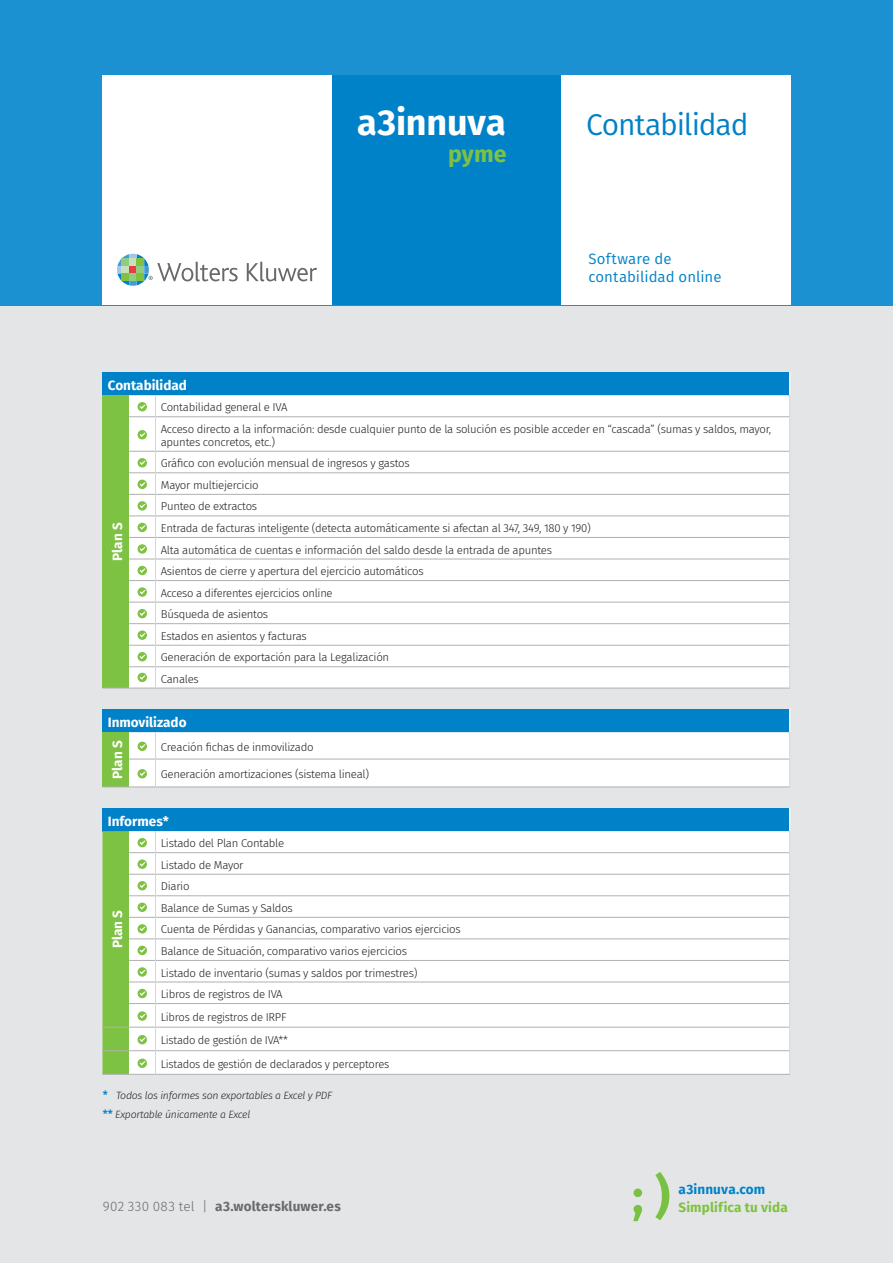
<style>
.page{position:relative;width:893px;height:1263px;background:#fff}
.page>*{position:absolute;margin:0;border:0;box-sizing:border-box;transform-origin:0 0}
.t1{font:700 36px "Fira Sans";letter-spacing:-.005em;color:#fff}
.t2{font:30px "Fira Sans";letter-spacing:-.04em;color:#0081c8}
.t3{font:700 23.25px "Fira Sans";color:#7ec243}
.t4{font:15px/18px "Fira Sans";color:#0082c8}
.t5{font:700 13.5px "Fira Sans";color:#fff}
.t6{font:700 13.5px "Fira Sans";letter-spacing:.01em;color:#6a6b6d}
.t7{font:700 13.5px "Fira Sans";letter-spacing:.01em;color:#7fc241}
.t8{font:700 13.5px "Fira Sans";letter-spacing:.01em;color:#0082c8}
.t9{font:300 11.4px/21.6px "Fira Sans";letter-spacing:-.025em;color:#231f20}
.t10{font:italic 300 10.5px/18.8px "Fira Sans";letter-spacing:-.025em;color:#231f20}
.s1{font-weight:500;font-style:normal;font-size:11.4px;color:#0082c8}
.s2{font-weight:300}
</style>
<div class="page">
<div style="left:0;top:304px;width:893px;height:959px;background:#e4e5e6"></div>
<div style="left:0;top:0;width:893px;height:305px;background:#1b91d1"></div>
<div style="left:102px;top:372px;width:688px;height:23px;background:#0081c8"></div>
<div style="left:102px;top:395px;width:27px;height:293px;background:#7ec243"></div>
<div style="left:129px;top:395px;width:660px;height:292px;background:#fff"></div>
<hr style="left:156px;top:416px;width:633px;height:1px;background:#b0b1b3">
<hr style="left:156px;top:451px;width:633px;height:1px;background:#b0b1b3">
<hr style="left:156px;top:472px;width:633px;height:1px;background:#b0b1b3">
<hr style="left:156px;top:494px;width:633px;height:1px;background:#b0b1b3">
<hr style="left:156px;top:515px;width:633px;height:1px;background:#b0b1b3">
<hr style="left:156px;top:537px;width:633px;height:1px;background:#b0b1b3">
<hr style="left:156px;top:558px;width:633px;height:1px;background:#b0b1b3">
<hr style="left:156px;top:580px;width:633px;height:1px;background:#b0b1b3">
<hr style="left:156px;top:602px;width:633px;height:1px;background:#b0b1b3">
<hr style="left:156px;top:623px;width:633px;height:1px;background:#b0b1b3">
<hr style="left:156px;top:645px;width:633px;height:1px;background:#b0b1b3">
<hr style="left:156px;top:666px;width:633px;height:1px;background:#b0b1b3">
<hr style="left:155px;top:688px;width:635px;height:1px;background:#b0b1b3">
<svg style="left:789px;top:372px;width:1px;height:45px"></svg>
<hr style="left:155px;top:417px;width:1px;height:34px;background:#d5d6d8">
<hr style="left:789px;top:417px;width:1px;height:34px;background:#d5d6d8">
<svg style="left:789px;top:451px;width:1px;height:237px"></svg>
<svg style="left:129px;top:395px;width:27px;height:22px"></svg>
<svg style="left:138px;top:430px;width:9px;height:9px"></svg>
<svg style="left:102px;top:451px;width:54px;height:238px"></svg>
<div style="left:102px;top:808px;width:688px;height:23px;background:#0081c8"></div>
<div style="left:156px;top:831px;width:633px;height:243px;background:#fff"></div>
<hr style="left:156px;top:852px;width:633px;height:1px;background:#b0b1b3">
<hr style="left:156px;top:874px;width:633px;height:1px;background:#b0b1b3">
<hr style="left:156px;top:895px;width:633px;height:1px;background:#b0b1b3">
<hr style="left:156px;top:917px;width:633px;height:1px;background:#b0b1b3">
<hr style="left:156px;top:938px;width:633px;height:1px;background:#b0b1b3">
<hr style="left:156px;top:960px;width:633px;height:1px;background:#b0b1b3">
<hr style="left:156px;top:981px;width:633px;height:1px;background:#b0b1b3">
<hr style="left:156px;top:1003px;width:633px;height:1px;background:#b0b1b3">
<hr style="left:156px;top:1027px;width:633px;height:1px;background:#b0b1b3">
<hr style="left:156px;top:1050px;width:633px;height:1px;background:#b0b1b3">
<hr style="left:155px;top:1074px;width:635px;height:1px;background:#b0b1b3">
<svg style="left:789px;top:808px;width:1px;height:243px"></svg>
<svg style="left:102px;top:831px;width:54px;height:244px;background:#b9dc9a"></svg>
<svg style="left:102px;top:709px;width:688px;height:78px;background:#add6e7"></svg>
<div style="left:332px;top:75px;width:229px;height:230px;background:#0082c8"></div>
<div style="left:561px;top:75px;width:230px;height:230px;background:#fff"></div>
<div style="left:102px;top:75px;width:230px;height:230px;background:#fff"></div>
<svg style="left:117px;top:254px;width:200px;height:32px"></svg>
<svg style="left:633px;top:1188px;width:9px;height:33px"></svg>
<svg style="left:655px;top:1172px;width:14px;height:48px"></svg>
<h1 class="t1" style="left:357px;top:92px;width:150px">a3innuva</h1>
<h2 class="t2" style="left:586px;top:102px;width:164px">Contabilidad</h2>
<p class="t5" style="left:108px;top:374px;width:81px">Contabilidad</p>
<h3 class="t3" style="left:448px;top:135px;width:60px">pyme</h3>
<h3 class="t4" style="left:588px;top:249px;width:135px">Software de contabilidad online</h3>
<p class="t5" style="left:106px;top:561px;width:40px;rotate:-90deg">Plan S</p>
<p class="t9" style="left:161px;top:397px;width:612px">Contabilidad general e IVA<br>Acceso directo a la información: desde cualquier punto de la solución es posible acceder en “cascada” (sumas y saldos, mayor,</p>
<p class="t9" style="left:161px;top:431px;width:432px">apuntes concretos, etc.)<br>Gráfico con evolución mensual de ingresos y gastos<br>Mayor multiejercicio<br>Punteo de extractos<br>Entrada de facturas inteligente (detecta automáticamente si afectan al 347, 349, 180 y 190)<br>Alta automática de cuentas e información del saldo desde la entrada de apuntes Asientos de cierre y apertura del ejercicio automáticos<br>Acceso a diferentes ejercicios online<br>Búsqueda de asientos<br>Estados en asientos y facturas<br>Generación de exportación para la Legalización<br>Canales</p>
<p class="t5" style="left:108px;top:711px;width:80px">Inmovilizado</p>
<p class="t5" style="left:106px;top:779px;width:40px;rotate:-90deg">Plan S</p>
<p class="t9" style="left:161px;top:736px;width:154px">Creación fichas de inmovilizado</p>
<p class="t9" style="left:161px;top:763px;width:210px">Generación amortizaciones (sistema lineal)</p>
<p class="t5" style="left:108px;top:810px;width:63px">Informes*</p>
<p class="t5" style="left:106px;top:948px;width:40px;rotate:-90deg">Plan S</p>
<p class="t9" style="left:161px;top:832px;width:301px;line-height:22px">Listado del Plan Contable<br>Listado de Mayor<br>Diario<br>Balance de Sumas y Saldos<br>Cuenta de Pérdidas y Ganancias, comparativo varios ejercicios Balance de Situación, comparativo varios ejercicios<br>Listado de inventario (sumas y saldos por trimestres)<br>Libros de registros de IVA<br>Libros de registros de IRPF<br>Listado de gestión de IVA**<br>Listados de gestión de declarados y perceptores</p>
<p class="t10" style="left:103px;top:1086px;width:231px"><span class="s1">*</span> Todos los informes son exportables a Excel y PDF <span class="s1">**</span> Exportable únicamente a Excel</p>
<p class="t6" style="left:103px;top:1195px;width:239px"><span class="s2">902 330 083 tel |</span> a3.wolterskluwer.es</p>
<p class="t8" style="left:679px;top:1177px;width:88px">a3innuva.com</p>
<p class="t7" style="left:679px;top:1195px;width:111px">Simplifica tu vida</p>
</div>
